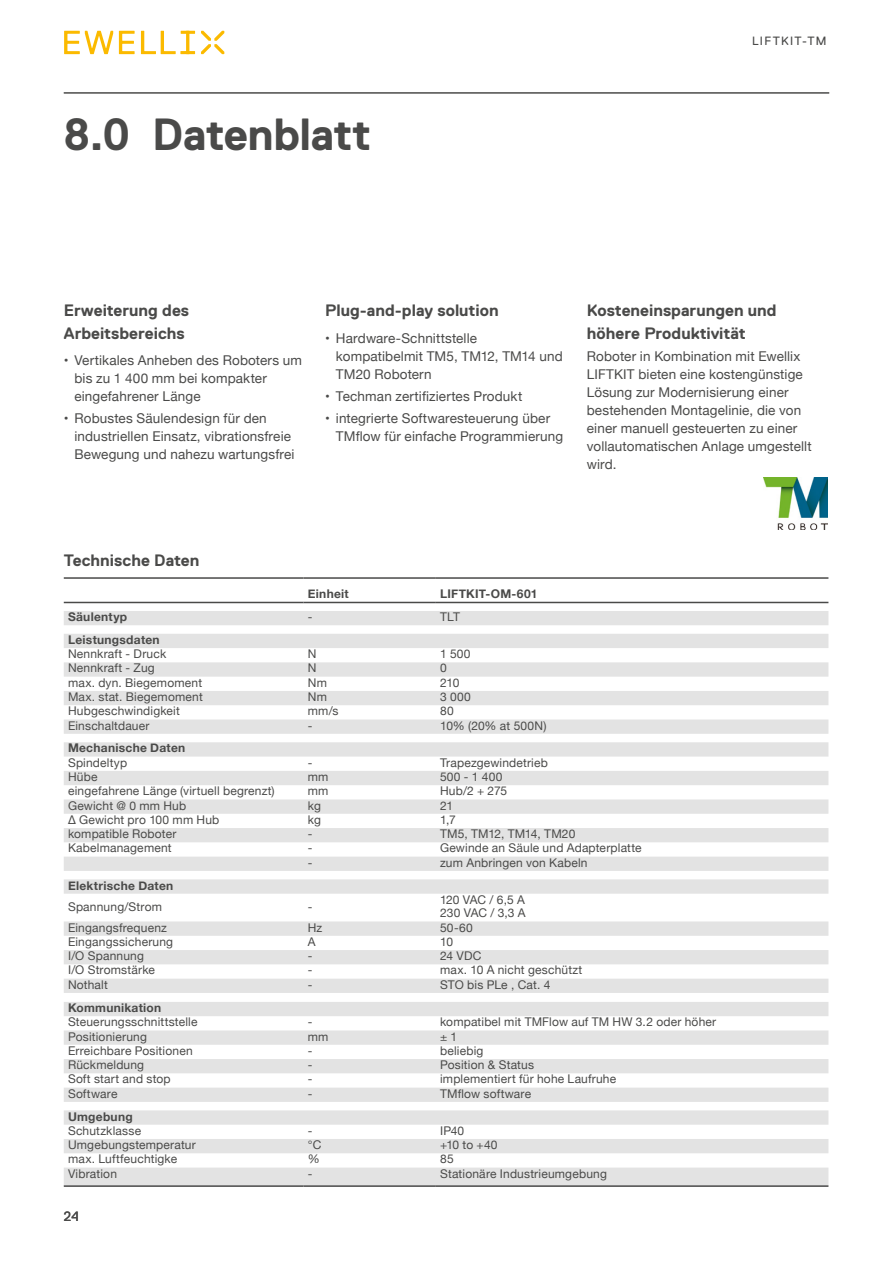
<style>
.page{position:relative;width:893px;height:1263px;background:#fff}
.page>*{position:absolute;margin:0;border:0;box-sizing:border-box;transform-origin:0 0}
.t1{font:700 45px "Replica Std";letter-spacing:-.01em;color:#4a4a49}
.t2{font:700 16.5px/22.5px "Replica Std";color:#4a4a49}
.t3{font:13.5px/18px "Helvetica Neue";letter-spacing:.01em;color:#4a4a49}
.t4{font:13.5px "Replica Std";color:#4a4a49}
.t5{font:12px "Helvetica Neue";letter-spacing:.015em;color:#4a4a49}
.t6{font:700 12px "Helvetica Neue";letter-spacing:.025em;color:#4a4a49}
.t7{font:12px/13.5px "Helvetica Neue";letter-spacing:-.005em;color:#4a4a49}
.t8{font:12px "Replica Std";letter-spacing:.11em;color:#4a4a49}
</style>
<div class="page">
<svg style="left:64px;top:31px;width:131px;height:23px"></svg>
<svg style="left:201px;top:31px;width:23px;height:23px"></svg>
<hr style="left:64px;top:93px;width:765px;height:1px;background:#4a4a49">
<svg style="left:64px;top:611px;width:764px;height:574px;fill:#e4e4e4"></svg>
<hr style="left:64px;top:577px;width:240px;height:2px;background:#4a4a49">
<hr style="left:304px;top:577px;width:132px;height:2px;background:#4a4a49">
<hr style="left:436px;top:577px;width:392px;height:2px;background:#4a4a49">
<hr style="left:64px;top:602px;width:240px;height:1px;background:#4a4a49">
<hr style="left:304px;top:602px;width:132px;height:1px;background:#4a4a49">
<hr style="left:436px;top:602px;width:392px;height:1px;background:#4a4a49">
<hr style="left:64px;top:1185px;width:240px;height:2px;background:#4a4a49">
<hr style="left:304px;top:1185px;width:132px;height:2px;background:#4a4a49">
<hr style="left:436px;top:1185px;width:392px;height:2px;background:#4a4a49">
<img style="left:764px;top:477px;width:64px;height:52px">
<h1 class="t1" style="left:64px;top:109px;width:309px">8.0 Datenblatt</h1>
<p class="t8" style="left:752px;top:34px;width:76px">LIFTKIT-TM</p>
<h2 class="t2" style="left:64px;top:299px;width:127px">Erweiterung des<br>Arbeitsbereichs</h2>
<p class="t3" style="left:74px;top:352px;width:229px;text-indent:-11px">• Vertikales Anheben des Roboters um bis zu 1 400 mm bei kompakter eingefahrener Länge</p>
<p class="t3" style="left:74px;top:410px;width:222px;text-indent:-11px">• Robustes Säulendesign für den industriellen Einsatz, vibrationsfreie<br>Bewegung und nahezu wartungsfrei</p>
<h2 class="t2" style="left:325px;top:299px;width:175px">Plug-and-play solution</h2>
<p class="t3" style="left:336px;top:330px;width:228px;text-indent:-11px">• Hardware-Schnittstelle kompatibelmit TM5, TM12, TM14 und<br>TM20 Robotern</p>
<p class="t3" style="left:325px;top:388px;width:199px">• Techman zertifiziertes Produkt</p>
<p class="t3" style="left:336px;top:410px;width:229px;text-indent:-11px">• integrierte Softwaresteuerung über<br>TMflow für einfache Programmierung</p>
<h2 class="t2" style="left:587px;top:299px;width:191px">Kosteneinsparungen und höhere Produktivität</h2>
<p class="t3" style="left:587px;top:348px;width:226px">Roboter in Kombination mit Ewellix<br>LIFTKIT bieten eine kostengünstige<br>Lösung zur Modernisierung einer bestehenden Montagelinie, die von einer manuell gesteuerten zu einer vollautomatischen Anlage umgestellt wird.</p>
<h2 class="t2" style="left:64px;top:549px;width:137px">Technische Daten</h2>
<p class="t6" style="left:308px;top:584px;width:42px">Einheit</p>
<p class="t6" style="left:440px;top:584px;width:99px">LIFTKIT-OM-601</p>
<p class="t6" style="left:68px;top:607px;width:61px">Säulentyp</p>
<p class="t5" style="left:308px;top:608px;width:6px">-</p>
<p class="t5" style="left:440px;top:608px;width:21px">TLT</p>
<p class="t6" style="left:68px;top:630px;width:93px">Leistungsdaten</p>
<p class="t5" style="left:68px;top:645px;width:100px">Nennkraft - Druck</p>
<p class="t5" style="left:308px;top:645px;width:10px">N</p>
<p class="t5" style="left:440px;top:645px;width:32px">1 500</p>
<p class="t5" style="left:68px;top:659px;width:88px">Nennkraft - Zug</p>
<p class="t5" style="left:308px;top:659px;width:10px">N</p>
<p class="t5" style="left:440px;top:659px;width:8px">0</p>
<p class="t5" style="left:68px;top:674px;width:136px">max. dyn. Biegemoment</p>
<p class="t5" style="left:308px;top:674px;width:21px">Nm</p>
<p class="t5" style="left:440px;top:674px;width:21px">210</p>
<p class="t5" style="left:68px;top:688px;width:136px">Max. stat. Biegemoment</p>
<p class="t5" style="left:308px;top:688px;width:21px">Nm</p>
<p class="t5" style="left:440px;top:688px;width:32px">3 000</p>
<p class="t5" style="left:68px;top:702px;width:113px">Hubgeschwindigkeit</p>
<p class="t5" style="left:308px;top:702px;width:32px">mm/s</p>
<p class="t5" style="left:440px;top:702px;width:15px">80</p>
<p class="t5" style="left:68px;top:717px;width:83px">Einschaltdauer</p>
<p class="t5" style="left:308px;top:717px;width:6px">-</p>
<p class="t5" style="left:440px;top:717px;width:108px">10% (20% at 500N)</p>
<p class="t6" style="left:68px;top:739px;width:119px">Mechanische Daten</p>
<p class="t5" style="left:68px;top:754px;width:61px">Spindeltyp</p>
<p class="t5" style="left:308px;top:754px;width:6px">-</p>
<p class="t5" style="left:440px;top:754px;width:109px">Trapezgewindetrieb</p>
<p class="t5" style="left:68px;top:768px;width:31px">Hübe</p>
<p class="t5" style="left:308px;top:768px;width:22px">mm</p>
<p class="t5" style="left:440px;top:768px;width:64px">500 - 1 400</p>
<p class="t5" style="left:68px;top:782px;width:208px">eingefahrene Länge (virtuell begrenzt)</p>
<p class="t5" style="left:308px;top:782px;width:22px">mm</p>
<p class="t5" style="left:440px;top:782px;width:69px">Hub/2 + 275</p>
<p class="t5" style="left:68px;top:797px;width:120px">Gewicht @ 0 mm Hub</p>
<p class="t5" style="left:308px;top:797px;width:15px">kg</p>
<p class="t5" style="left:440px;top:797px;width:15px">21</p>
<p class="t5" style="left:68px;top:811px;width:153px">Δ Gewicht pro 100 mm Hub</p>
<p class="t5" style="left:308px;top:811px;width:15px">kg</p>
<p class="t5" style="left:440px;top:811px;width:17px">1,7</p>
<p class="t5" style="left:68px;top:825px;width:110px">kompatible Roboter</p>
<p class="t5" style="left:308px;top:825px;width:6px">-</p>
<p class="t5" style="left:440px;top:825px;width:137px">TM5, TM12, TM14, TM20</p>
<p class="t5" style="left:68px;top:839px;width:105px">Kabelmanagement</p>
<p class="t5" style="left:308px;top:839px;width:6px">-</p>
<p class="t5" style="left:440px;top:839px;width:203px">Gewinde an Säule und Adapterplatte</p>
<p class="t5" style="left:308px;top:854px;width:6px">-</p>
<p class="t5" style="left:440px;top:854px;width:149px">zum Anbringen von Kabeln</p>
<p class="t6" style="left:68px;top:876px;width:107px">Elektrische Daten</p>
<p class="t5" style="left:68px;top:898px;width:95px">Spannung/Strom</p>
<p class="t5" style="left:308px;top:898px;width:6px">-</p>
<p class="t7" style="left:440px;top:893px;width:87px">120 VAC / 6,5 A<br>230 VAC / 3,3 A</p>
<p class="t5" style="left:68px;top:919px;width:100px">Eingangsfrequenz</p>
<p class="t5" style="left:308px;top:919px;width:16px">Hz</p>
<p class="t5" style="left:440px;top:919px;width:34px">50-60</p>
<p class="t5" style="left:68px;top:933px;width:107px">Eingangssicherung</p>
<p class="t5" style="left:308px;top:933px;width:9px">A</p>
<p class="t5" style="left:440px;top:933px;width:14px">10</p>
<p class="t5" style="left:68px;top:947px;width:77px">I/O Spannung</p>
<p class="t5" style="left:308px;top:947px;width:6px">-</p>
<p class="t5" style="left:440px;top:947px;width:43px">24 VDC</p>
<p class="t5" style="left:68px;top:961px;width:88px">I/O Stromstärke</p>
<p class="t5" style="left:308px;top:961px;width:6px">-</p>
<p class="t5" style="left:440px;top:961px;width:144px">max. 10 A nicht geschützt</p>
<p class="t5" style="left:68px;top:976px;width:41px">Nothalt</p>
<p class="t5" style="left:308px;top:976px;width:6px">-</p>
<p class="t5" style="left:440px;top:976px;width:112px">STO bis PLe , Cat. 4</p>
<p class="t6" style="left:68px;top:998px;width:95px">Kommunikation</p>
<p class="t5" style="left:68px;top:1013px;width:131px">Steuerungsschnittstelle</p>
<p class="t5" style="left:308px;top:1013px;width:6px">-</p>
<p class="t5" style="left:440px;top:1013px;width:278px">kompatibel mit TMFlow auf TM HW 3.2 oder höher</p>
<p class="t5" style="left:68px;top:1028px;width:80px">Positionierung</p>
<p class="t5" style="left:308px;top:1028px;width:22px">mm</p>
<p class="t5" style="left:440px;top:1028px;width:19px">± 1</p>
<p class="t5" style="left:68px;top:1042px;width:126px">Erreichbare Positionen</p>
<p class="t5" style="left:308px;top:1042px;width:6px">-</p>
<p class="t5" style="left:440px;top:1042px;width:45px">beliebig</p>
<p class="t5" style="left:68px;top:1056px;width:78px">Rückmeldung</p>
<p class="t5" style="left:308px;top:1056px;width:6px">-</p>
<p class="t5" style="left:440px;top:1056px;width:95px">Position &amp; Status</p>
<p class="t5" style="left:68px;top:1070px;width:104px">Soft start and stop</p>
<p class="t5" style="left:308px;top:1070px;width:6px">-</p>
<p class="t5" style="left:440px;top:1070px;width:178px">implementiert für hohe Laufruhe</p>
<p class="t5" style="left:68px;top:1085px;width:51px">Software</p>
<p class="t5" style="left:308px;top:1085px;width:6px">-</p>
<p class="t5" style="left:440px;top:1085px;width:93px">TMflow software</p>
<p class="t6" style="left:68px;top:1107px;width:66px">Umgebung</p>
<p class="t5" style="left:68px;top:1122px;width:75px">Schutzklasse</p>
<p class="t5" style="left:308px;top:1122px;width:6px">-</p>
<p class="t5" style="left:440px;top:1122px;width:26px">IP40</p>
<p class="t5" style="left:68px;top:1136px;width:129px">Umgebungstemperatur</p>
<p class="t5" style="left:308px;top:1136px;width:15px">°C</p>
<p class="t5" style="left:440px;top:1136px;width:59px">+10 to +40</p>
<p class="t5" style="left:68px;top:1150px;width:111px">max. Luftfeuchtigke</p>
<p class="t5" style="left:308px;top:1150px;width:13px">%</p>
<p class="t5" style="left:440px;top:1150px;width:15px">85</p>
<p class="t5" style="left:68px;top:1165px;width:51px">Vibration</p>
<p class="t5" style="left:308px;top:1165px;width:6px">-</p>
<p class="t5" style="left:440px;top:1165px;width:168px">Stationäre Industrieumgebung</p>
<p class="t4" style="left:64px;top:1209px;width:17px">24</p>
</div>
